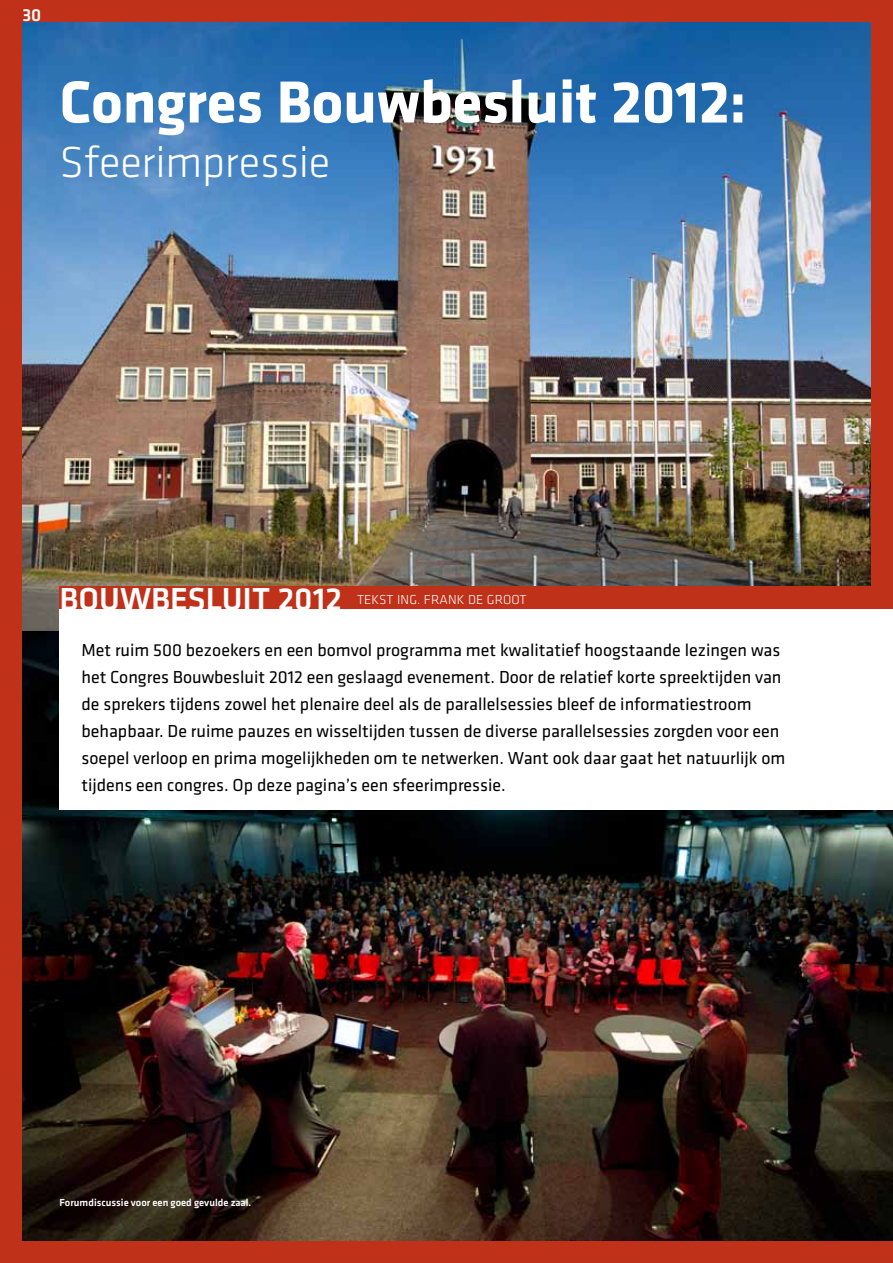
<style>
.page{position:relative;width:893px;height:1263px;background:#fff}
.page>*{position:absolute;margin:0;border:0;box-sizing:border-box;transform-origin:0 0}
.t1{font:700 61.5px "Klavika";letter-spacing:-.005em;color:#fff}
.t2{font:300 45px "Klavika";letter-spacing:-.005em;color:#fff}
.t3{font:500 33px "Klavika";color:#fff}
.t4{font:18px/27px "Klavika";color:#000}
.t5{font:500 18px "Klavika";color:#fff}
.t6{font:300 13.5px "Klavika";letter-spacing:.01em;color:#fff}
.t7{font:500 10.5px "Klavika";color:#fff}
</style>
<div class="page">
<img style="left:21px;top:22px;width:872px;height:1219px">
<div style="left:0;top:1242px;width:893px;height:21px;background:#c0311a"></div>
<div style="left:0;top:0;width:893px;height:21px;background:#c0311a"></div>
<div style="left:0;top:0;width:21px;height:1263px;background:#c0311a"></div>
<div style="left:872px;top:0;width:21px;height:599px;background:#c0311a"></div>
<div style="left:60px;top:587px;width:833px;height:25px;background:#c0311a"></div>
<div style="left:60px;top:609px;width:833px;height:201px;background:#fff"></div>
<p class="t5" style="left:22px;top:6px;width:20px">30</p>
<h1 class="t1" style="left:60px;top:69px;width:688px">Congres Bouwbesluit 2012:</h1>
<h2 class="t2" style="left:60px;top:137px;width:272px">SFEERIMPRESSIE</h2>
<h3 class="t3" style="left:60px;top:581px;width:39px">Bouwbeslui</h3>
<h3 class="t3" style="left:252px;top:581px;width:91px">t 2012</h3>
<p class="t6" style="left:357px;top:592px;width:171px">TEKST ING. FRANK DE GROOT</p>
<p class="t4" style="left:81px;top:636px;width:705px">Met ruim 500 bezoekers en een bomvol programma met kwalitatief hoogstaande lezingen was het Congres Bouwbesluit 2012 een geslaagd evenement. Door de relatief korte spreektijden van de sprekers tijdens zowel het plenaire deel als de parallelsessies bleef de informatiestroom behapbaar. De ruime pauzes en wisseltijden tussen de diverse parallelsessies zorgden voor een soepel verloop en prima mogelijkheden om te netwerken. Want ook daar gaat het natuurlijk om tijdens een congres. Op deze pagina’s een sfeerimpressie.</p>
<p class="t7" style="left:60px;top:1197px;width:193px">Forumdiscussie voor een goed gevulde zaal.</p>
</div>
